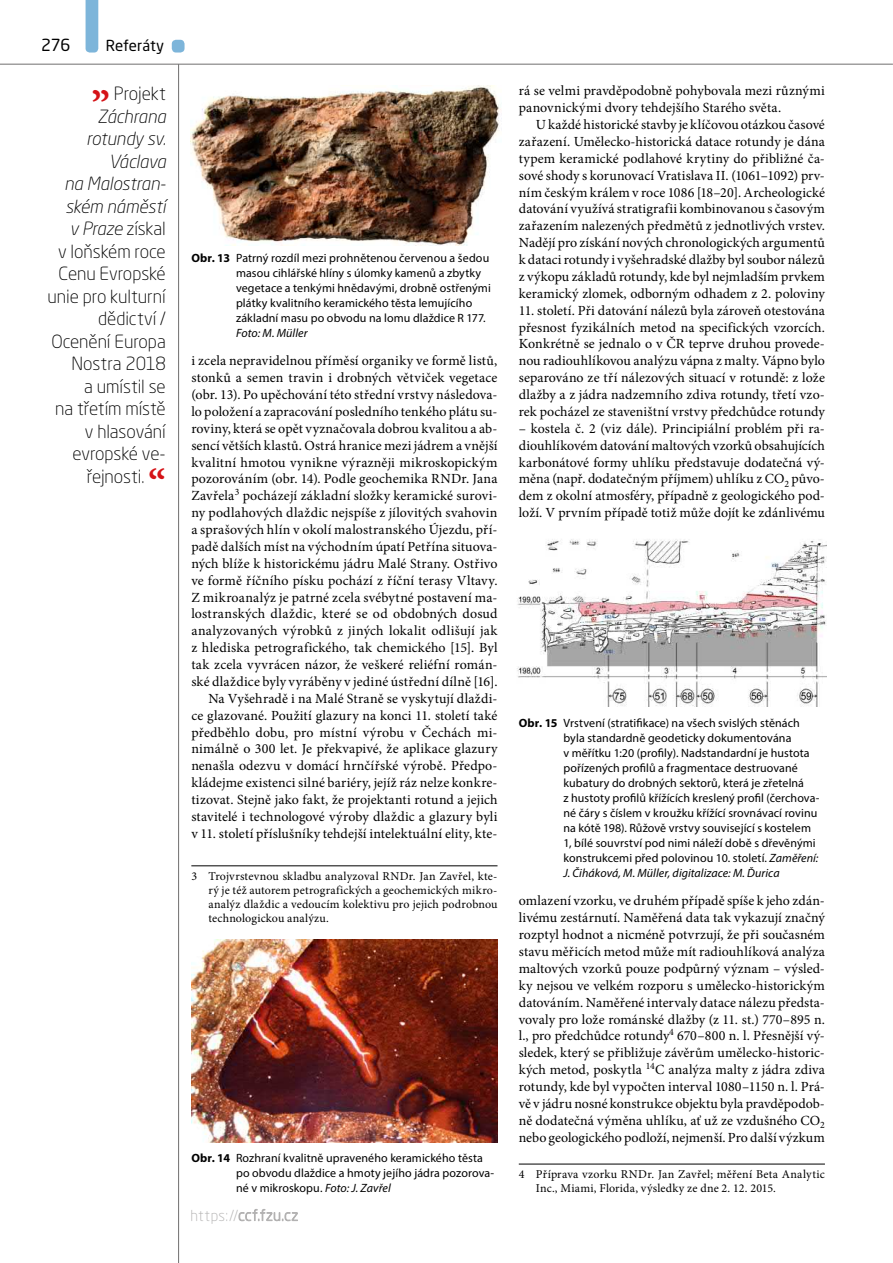
<style>
.page{position:relative;width:893px;height:1263px;background:#fff}
.page>*{position:absolute;margin:0;border:0;box-sizing:border-box;transform-origin:0 0}
.citát{font:300 18px/22.5px "Neo Sans Pro";letter-spacing:-.005em;color:#000;text-align:right}
.t1{font:16.5px "Neo Sans Pro";color:#000}
.t2{font:15px "Neo Sans Pro";color:#000}
.normální{font:13.95px/16.8px "Minion Pro";letter-spacing:.005em;color:#000;text-align:justify}
.obr-popisek2{font:12px/15px "Myriad Pro";letter-spacing:.01em;color:#000}
.pozn_pod_čarou{font:12px/14.1px "Minion Pro";letter-spacing:.015em;color:#000;text-align:justify}
.s1{font-style:italic}
.s2{font-family:"Minion Pro";font-weight:700;font-size:39px;color:#d51317}
.s3{font-weight:700}
</style>
<div class="page">
<hr style="left:178px;top:64px;width:1px;height:1199px;background:#706f6f">
<hr style="left:0;top:64px;width:893px;height:1px;background:#706f6f">
<svg style="left:238px;top:1209px;width:60px;height:12px"></svg>
<svg style="left:86px;top:0;width:12px;height:53px"></svg>
<div style="left:172px;top:40px;width:13px;height:13px;background:#7db5da;border-radius:4px"></div>
<hr style="left:191px;top:865px;width:306px;height:1px;background:#000">
<hr style="left:519px;top:1164px;width:306px;height:1px;background:#000">
<img style="left:190px;top:85px;width:312px;height:161px">
<img style="left:191px;top:939px;width:306px;height:204px">
<img style="left:517px;top:539px;width:309px;height:168px">
<p class="t1" style="left:41px;top:35px;width:31px">276</p>
<p class="t2" style="left:106px;top:36px;width:60px">Referáty</p>
<p class="citát" style="left:48px;top:82px;width:120px"><sup>„</sup> Projekt<br><span class="s1">Záchrana rotundy sv.<br>Václava<br>na Malostran&shy;ském náměstí<br>v Praze</span> získal<br>v loňském roce<br>Cenu Evropské unie pro kulturní dědictví /<br>Ocenění Europa<br>Nostra 2018<br>a umístil se<br>na třetím místě v hlasování evropské ve&shy;řejnosti. <span class="s2">“</span></p>
<p class="obr-popisek2" style="left:236px;top:250px;width:256px;text-indent:-45px"><span class="s3">Obr. 13</span> Patrný rozdíl mezi prohnětenou červenou a šedou masou cihlářské hlíny s úlomky kamenů a zbytky vegetace a tenkými hnědavými, drobně ostřenými plátky kvalitního keramického těsta lemujícího základní masu po obvodu na lomu dlaždice R 177.<br><span class="s1">Foto: M. Müller</span></p>
<p class="normální" style="left:191px;top:352px;width:308px">i zcela nepravidelnou příměsí organiky ve formě listů, stonků a semen travin i drobných větviček vegetace (obr. 13). Po upěchování této střední vrstvy následova&shy;lo položení a zapracování posledního tenkého plátu su&shy;roviny, která se opět vyznačovala dobrou kvalitou a ab&shy;sencí větších klastů. Ostrá hranice mezi jádrem a vnější kvalitní hmotou vynikne výrazněji mikroskopickým pozorováním (obr. 14). Podle geochemika RNDr. Jana Zavřela<sup>3</sup> pocházejí základní složky keramické surovi&shy;ny podlahových dlaždic nejspíše z jílovitých svahovin a sprašových hlín v okolí malostranského Újezdu, pří&shy;padě dalších míst na východním úpatí Petřína situova&shy;ných blíže k historickému jádru Malé Strany. Ostřivo ve formě říčního písku pochází z říční terasy Vltavy.<br>Z mikroanalýz je patrné zcela svébytné postavení ma&shy;lostranských dlaždic, které se od obdobných dosud analyzovaných výrobků z jiných lokalit odlišují jak z hlediska petrografického, tak chemického [15]. Byl tak zcela vyvrácen názor, že veškeré reliéfní román&shy;ské dlaždice byly vyráběny v jediné ústřední dílně [16].</p>
<p class="normální" style="left:191px;top:690px;width:308px;text-indent:17px">Na Vyšehradě i na Malé Straně se vyskytují dlaždi&shy;ce glazované. Použití glazury na konci 11. století také předběhlo dobu, pro místní výrobu v Čechách mi&shy;nimálně o 300 let. Je překvapivé, že aplikace glazury nenašla odezvu v domácí hrnčířské výrobě. Předpo&shy;kládejme existenci silné bariéry, jejíž ráz nelze konkre&shy;tizovat. Stejně jako fakt, že projektanti rotund a jejich stavitelé i technologové výroby dlaždic a glazury byli v 11. století příslušníky tehdejší intelektuální elity, kte-</p>
<p class="pozn_pod_čarou" style="left:208px;top:869px;width:291px;text-indent:-17px">3 Trojvrstevnou skladbu analyzoval RNDr. Jan Zavřel, kte&shy;rý je též autorem petrografických a geochemických mikro&shy;analýz dlaždic a vedoucím kolektivu pro jejich podrobnou technologickou analýzu.</p>
<p class="obr-popisek2" style="left:236px;top:1150px;width:260px;text-indent:-45px"><span class="s3">Obr. 14</span> Rozhraní kvalitně upraveného keramického těsta po obvodu dlaždice a hmoty jejího jádra pozorova&shy;né v mikroskopu. <span class="s1">Foto: J. Zavřel</span></p>
<p class="normální" style="left:519px;top:82px;width:308px">rá se velmi pravděpodobně pohybovala mezi různými panovnickými dvory tehdejšího Starého světa.</p>
<p class="normální" style="left:519px;top:116px;width:308px;text-indent:17px">U každé historické stavby je klíčovou otázkou časové zařazení. Umělecko-historická datace rotundy je dána typem keramické podlahové krytiny do přibližné ča&shy;sové shody s korunovací Vratislava II. (1061–1092) prv&shy;ním českým králem v roce 1086 [18–20]. Archeologické datování využívá stratigrafii kombinovanou s časovým zařazením nalezených předmětů z jednotlivých vrstev.<br>Nadějí pro získání nových chronologických argumentů k dataci rotundy i vyšehradské dlažby byl soubor nálezů z výkopu základů rotundy, kde byl nejmladším prvkem keramický zlomek, odborným odhadem z 2. poloviny</p>
<p class="normální" style="left:519px;top:302px;width:308px">11. století. Při datování nálezů byla zároveň otestována přesnost fyzikálních metod na specifických vzorcích.<br>Konkrétně se jednalo o v ČR teprve druhou provede&shy;nou radiouhlíkovou analýzu vápna z malty. Vápno bylo separováno ze tří nálezových situací v rotundě: z lože dlažby a z jádra nadzemního zdiva rotundy, třetí vzo&shy;rek pocházel ze staveništní vrstvy předchůdce rotundy</p>
<p class="normální" style="left:519px;top:420px;width:308px">– kostela č. 2 (viz dále). Principiální problém při ra&shy;diouhlíkovém datování maltových vzorků obsahujících karbonátové formy uhlíku představuje dodatečná vý&shy;měna (např. dodatečným příjmem) uhlíku z CO<sub>2</sub> půvo&shy;dem z okolní atmosféry, případně z geologického pod&shy;loží. V prvním případě totiž může dojít ke zdánlivému</p>
<p class="obr-popisek2" style="left:563px;top:715px;width:258px;text-indent:-45px"><span class="s3">Obr. 15</span> Vrstvení (stratifikace) na všech svislých stěnách byla standardně geodeticky dokumentována<br>v měřítku 1:20 (profily). Nadstandardní je hustota pořízených profilů a fragmentace destruované kubatury do drobných sektorů, která je zřetelná<br>z hustoty profilů křížících kreslený profil (čerchova&shy;né čáry s číslem v kroužku křížící srovnávací rovinu na kótě 198). Růžově vrstvy související s kostelem 1, bílé souvrství pod nimi náleží době s dřevěnými konstrukcemi před polovinou 10. století. <span class="s1">Zaměření:<br>J. Čiháková, M. Müller, digitalizace: M. Ďurica</span></p>
<p class="normální" style="left:519px;top:892px;width:308px">omlazení vzorku, ve druhém případě spíše k jeho zdán&shy;livému zestárnutí. Naměřená data tak vykazují značný rozptyl hodnot a nicméně potvrzují, že při současném stavu měřicích metod může mít radiouhlíková analýza maltových vzorků pouze podpůrný význam – výsled&shy;ky nejsou ve velkém rozporu s umělecko-historickým datováním. Naměřené intervaly datace nálezu předsta&shy;vovaly pro lože románské dlažby (z 11. st.) 770–895 n. l., pro předchůdce rotundy<sup>4</sup> 670–800 n. l. Přesnější vý&shy;sledek, který se přibližuje závěrům umělecko-historic&shy;kých metod, poskytla <sup>14</sup>C analýza malty z jádra zdiva rotundy, kde byl vypočten interval 1080–1150 n. l. Prá&shy;vě v jádru nosné konstrukce objektu byla pravděpodob&shy;ně dodatečná výměna uhlíku, ať už ze vzdušného CO<sub>2 </sub>nebo geologického podloží, nejmenší. Pro další výzkum</p>
<p class="pozn_pod_čarou" style="left:536px;top:1167px;width:291px;text-indent:-17px">4 Příprava vzorku RNDr. Jan Zavřel; měření Beta Analytic<br>Inc., Miami, Florida, výsledky ze dne 2. 12. 2015.</p>
</div>
